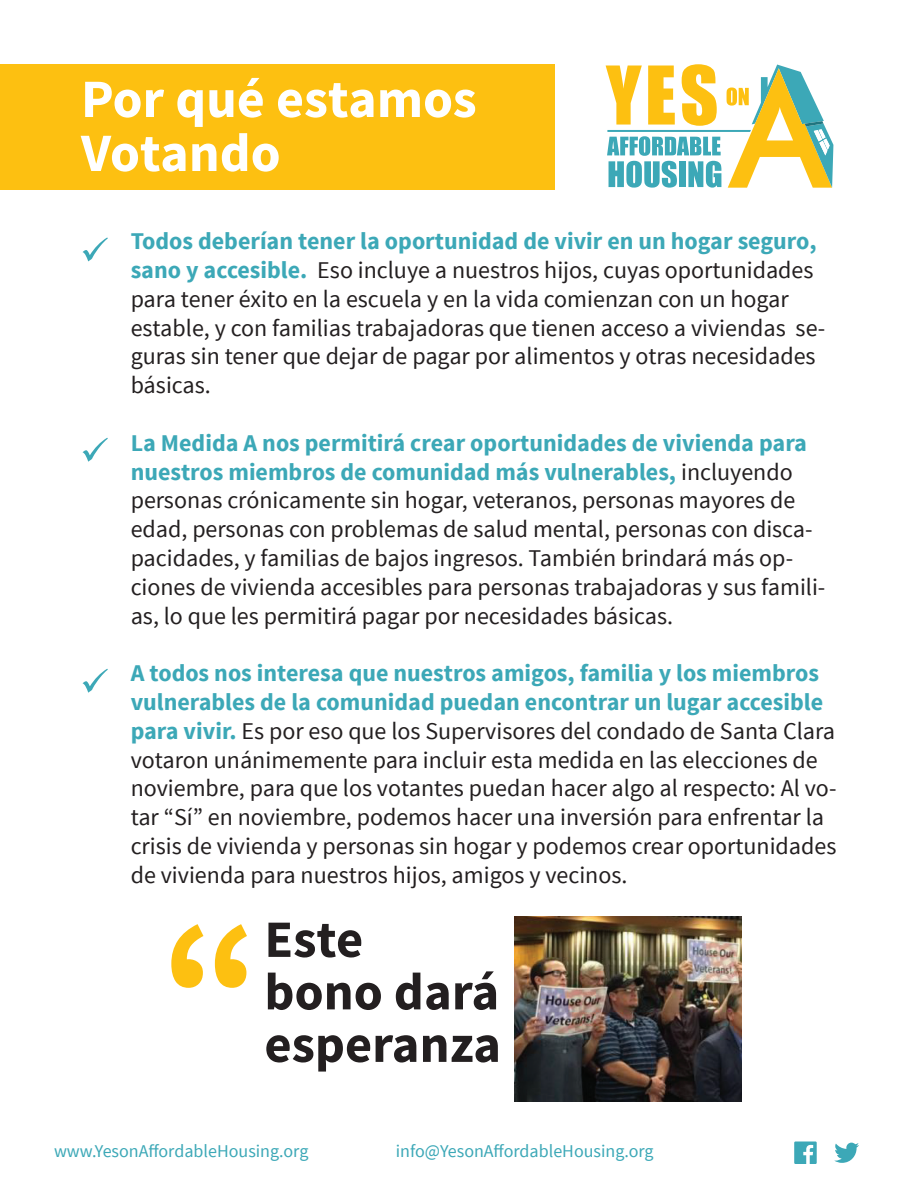
<style>
.page{position:relative;width:918px;height:1188px;background:#fff}
.page>*{position:absolute;margin:0;border:0;box-sizing:border-box;transform-origin:0 0}
.t1{font:700 184.5px "Source Sans Pro";color:#fdc011}
.t2{font:700 54px/54px "Source Sans Pro";color:#fff}
.t3{font:700 52.5px/52.5px "Source Sans Pro";color:#231f20}
.t4{font:24px/28.8px "Source Sans Pro";color:#231f20}
.t5{font:18px "Source Sans Pro";color:#3ca8b7}
.s1{font-weight:700;color:#3ca8b7}
</style>
<div class="page">
<svg style="left:834px;top:1143px;width:25px;height:20px"></svg>
<svg style="left:794px;top:1142px;width:23px;height:22px"></svg>
<div style="left:0;top:65px;width:554px;height:125px;background:#fdc011"></div>
<svg style="left:606px;top:64px;width:227px;height:124px"></svg>
<svg style="left:83px;top:237px;width:25px;height:24px"></svg>
<svg style="left:83px;top:438px;width:25px;height:24px"></svg>
<svg style="left:83px;top:669px;width:25px;height:24px"></svg>
<img style="left:514px;top:917px;width:228px;height:184px">
<h2 class="t2" style="left:81px;top:74px;width:397px">Por qué estamos<br>Votando</h2>
<p class="t4" style="left:131px;top:227px;width:696px"><span class="s1">Todos deberían tener la oportunidad de vivir en un hogar seguro, sano y accesible.</span> Eso incluye a nuestros hijos, cuyas oportunidades para tener éxito en la escuela y en la vida comienzan con un hogar estable, y con familias trabajadoras que tienen acceso a viviendas se&shy;guras sin tener que dejar de pagar por alimentos y otras necesidades básicas.</p>
<p class="t4" style="left:131px;top:429px;width:696px"><span class="s1">La Medida A nos permitirá crear oportunidades de vivienda para nuestros miembros de comunidad más vulnerables,</span> incluyendo personas crónicamente sin hogar, veteranos, personas mayores de edad, personas con problemas de salud mental, personas con disca&shy;pacidades, y familias de bajos ingresos. También brindará más op&shy;ciones de vivienda accesibles para personas trabajadoras y sus famili&shy;as, lo que les permitirá pagar por necesidades básicas.</p>
<p class="t4" style="left:131px;top:659px;width:707px"><span class="s1">A todos nos interesa que nuestros amigos, familia y los miembros vulnerables de la comunidad puedan encontrar un lugar accesible para vivir.</span> Es por eso que los Supervisores del condado de Santa Clara votaron unánimemente para incluir esta medida en las elecciones de noviembre, para que los votantes puedan hacer algo al respecto: Al vo&shy;tar “Sí” en noviembre, podemos hacer una inversión para enfrentar la crisis de vivienda y personas sin hogar y podemos crear oportunidades de vivienda para nuestros hijos, amigos y vecinos.</p>
<h3 class="t3" style="left:264px;top:915px;width:236px">Este<br>bono dará</h3>
<h1 class="t1" style="left:161px;top:870px;width:100px">“</h1>
<h3 class="t3" style="left:264px;top:1020px;width:238px">esperanza</h3>
<p class="t5" style="left:54px;top:1139px;width:256px">www.YesonAffordableHousing.org</p>
<p class="t5" style="left:396px;top:1139px;width:259px">info@YesonAffordableHousing.org</p>
</div>
